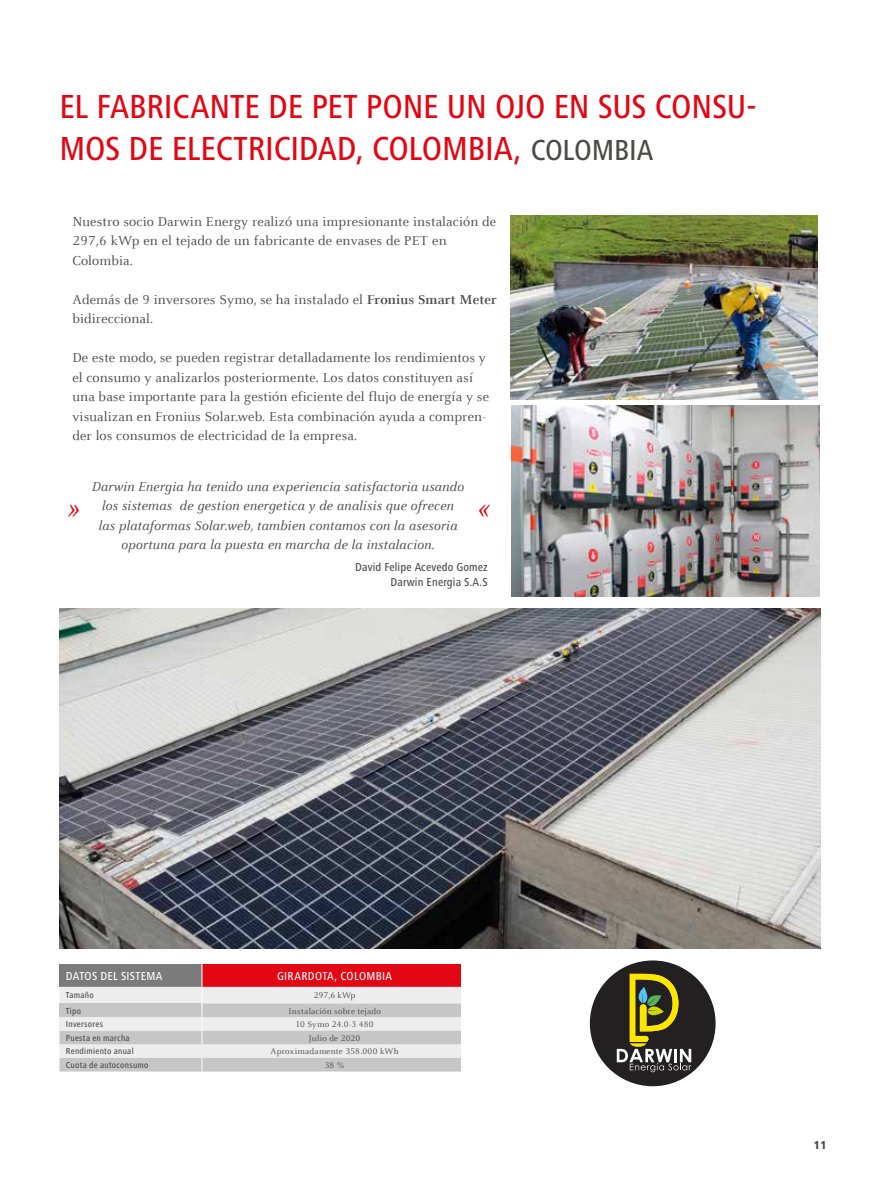
<style>
.page{position:relative;width:893px;height:1191px;background:#fff}
.page>*{position:absolute;margin:0;border:0;box-sizing:border-box;transform-origin:0 0}
.t1{font:500 condensed 34.5px/42px "Frutiger Next LTW1 G";letter-spacing:-.005em;color:#e30613}
.t2{font:italic 34.5px "Celeste Offc Pro";color:#e30613}
.t3{font:14.25px/19.5px "Celeste Offc Pro";letter-spacing:.01em;color:#4a4a49}
.t4{font:italic 14.25px/19.5px "Celeste Offc Pro";letter-spacing:.01em;color:#4a4a49;text-align:center}
.t5{font:500 condensed 12px/15px "Frutiger Next LTW1 G";letter-spacing:.01em;color:#4a4a49;text-align:right}
.t6{font:500 condensed 12px "Frutiger Next LTW1 G";letter-spacing:.025em;color:#fff}
.t7{font:800 condensed 12px "Frutiger Next LTW1 G";color:#4a4a49}
.t8{font:9px "Celeste Offc Pro";letter-spacing:.02em;color:#4a4a49}
.t9{font:500 condensed 9px "Frutiger Next LTW1 G";letter-spacing:.03em;color:#4a4a49}
.s1{font-size:30px;color:#4a4a49}
.s2{font-weight:700}
</style>
<div class="page">
<img style="left:511px;top:215px;width:306px;height:185px">
<img style="left:60px;top:608px;width:760px;height:340px">
<svg style="left:60px;top:964px;width:401px;height:107px;background:#d4b6b7"></svg>
<img style="left:511px;top:406px;width:309px;height:191px">
<div style="left:590px;top:960px;width:126px;height:126px;background:#222021;border-radius:50%"></div>
<svg style="left:617px;top:973px;width:74px;height:99px"></svg>
<h1 class="t1" style="left:60px;top:86px;width:698px">EL FABRICANTE DE PET PONE UN OJO EN SUS CONSU-<br>MOS DE ELECTRICIDAD, COLOMBIA, <span class="s1">COLOMBIA</span></h1>
<p class="t3" style="left:72px;top:211px;width:425px">Nuestro socio Darwin Energy realizó una impresionante instalación de<br>297,6 kWp en el tejado de un fabricante de envases de PET en<br>Colombia.</p>
<p class="t3" style="left:72px;top:289px;width:426px">Además de 9 inversores Symo, se ha instalado el <span class="s2">Fronius Smart Meter </span>bidireccional.</p>
<p class="t3" style="left:72px;top:348px;width:418px">De este modo, se pueden registrar detalladamente los rendimientos y el consumo y analizarlos posteriormente. Los datos constituyen así una base importante para la gestión eficiente del flujo de energía y se visualizan en Fronius Solar.web. Esta combinación ayuda a compren&shy;der los consumos de electricidad de la empresa.</p>
<p class="t4" style="left:92px;top:476px;width:374px">Darwin Energia ha tenido una experiencia satisfactoria usando los sistemas de gestion energetica y de analisis que ofrecen las plataformas Solar.web, tambien contamos con la asesoria oportuna para la puesta en marcha de la instalacion.</p>
<h1 class="t2" style="left:64px;top:487px;width:25px">»</h1>
<h1 class="t2" style="left:475px;top:487px;width:25px">«</h1>
<p class="t5" style="left:355px;top:559px;width:134px">David Felipe Acevedo Gomez<br>Darwin Energia S.A.S</p>
<p class="t6" style="left:66px;top:969px;width:98px">DATOS DEL SISTEMA</p>
<p class="t6" style="left:277px;top:969px;width:117px">GIRARDOTA, COLOMBIA</p>
<p class="t9" style="left:66px;top:990px;width:29px">Tamaño</p>
<p class="t8" style="left:314px;top:990px;width:43px">297,6 kWp</p>
<p class="t9" style="left:66px;top:1005px;width:17px">Tipo</p>
<p class="t8" style="left:288px;top:1005px;width:94px">Instalación sobre tejado</p>
<p class="t9" style="left:66px;top:1019px;width:39px">Inversores</p>
<p class="t8" style="left:296px;top:1018px;width:80px">10 Symo 24.0-3 480</p>
<p class="t9" style="left:66px;top:1032px;width:65px">Puesta en marcha</p>
<p class="t8" style="left:309px;top:1032px;width:53px">Julio de 2020</p>
<p class="t9" style="left:66px;top:1046px;width:69px">Rendimiento anual</p>
<p class="t8" style="left:271px;top:1046px;width:130px">Aproximadamente 358.000 kWh</p>
<p class="t9" style="left:66px;top:1059px;width:84px">Cuota de autoconsumo</p>
<p class="t8" style="left:325px;top:1059px;width:21px">38 %</p>
<p class="t7" style="left:814px;top:1137px;width:14px">11</p>
</div>
